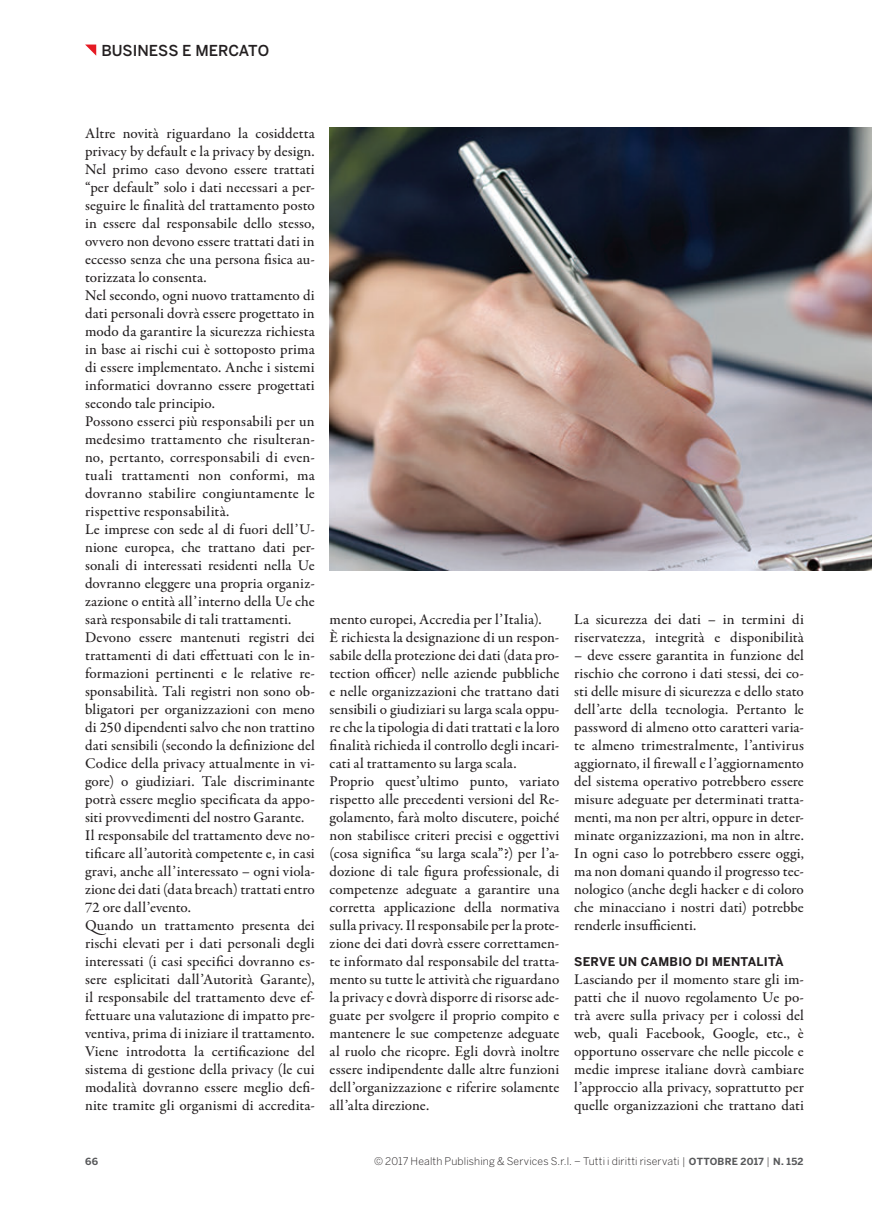
<style>
.page{position:relative;width:872px;height:1212px;background:#fff}
.page>*{position:absolute;margin:0;border:0;box-sizing:border-box;transform-origin:0 0}
.t1{font:500 15px/18px "Garamond Premr Pro";letter-spacing:.005em;color:#231f20}
.t2{font:500 15px "Benton Sans";letter-spacing:-.005em;color:#231f20}
.t3{font:700 12px "Benton Sans";letter-spacing:.02em;color:#231f20}
.t4{font:300 10.5px "Benton Sans";letter-spacing:.015em;color:#231f20}
.t5{font:700 9.75px "Benton Sans";color:#57585a}
.s1{font-weight:700;font-size:9.75px;color:#57585a}
</style>
<div class="page">
<svg style="left:85px;top:45px;width:11px;height:11px"></svg>
<img style="left:330px;top:128px;width:542px;height:442px">
<p class="t2" style="left:101px;top:41px;width:169px">BUSINESS E MERCATO</p>
<p class="t1" style="left:85px;top:125px;width:231px">Altre novità riguardano la cosiddetta privacy by default e la privacy by design.<br>Nel primo caso devono essere trattati “per default” solo i dati necessari a per&shy;seguire le finalità del trattamento posto in essere dal responsabile dello stesso, ovvero non devono essere trattati dati in eccesso senza che una persona fisica au&shy;torizzata lo consenta.<br>Nel secondo, ogni nuovo trattamento di dati personali dovrà essere progettato in modo da garantire la sicurezza richiesta in base ai rischi cui è sottoposto prima di essere implementato. Anche i sistemi informatici dovranno essere progettati secondo tale principio.<br>Possono esserci più responsabili per un medesimo trattamento che risulteran&shy;no, pertanto, corresponsabili di even&shy;tuali trattamenti non conformi, ma dovranno stabilire congiuntamente le rispettive responsabilità.<br>Le imprese con sede al di fuori dell’U&shy;nione europea, che trattano dati per&shy;sonali di interessati residenti nella Ue dovranno eleggere una propria organiz&shy;zazione o entità all’interno della Ue che sarà responsabile di tali trattamenti.<br>Devono essere mantenuti registri dei trattamenti di dati effettuati con le in&shy;formazioni pertinenti e le relative re&shy;sponsabilità. Tali registri non sono ob&shy;bligatori per organizzazioni con meno di 250 dipendenti salvo che non trattino dati sensibili (secondo la definizione del Codice della privacy attualmente in vi&shy;gore) o giudiziari. Tale discriminante potrà essere meglio specificata da appo&shy;siti provvedimenti del nostro Garante.<br>Il responsabile del trattamento deve no&shy;tificare all’autorità competente e, in casi gravi, anche all’interessato – ogni viola&shy;zione dei dati (data breach) trattati entro 72 ore dall’evento.<br>Quando un trattamento presenta dei rischi elevati per i dati personali degli interessati (i casi specifici dovranno es&shy;sere esplicitati dall’Autorità Garante), il responsabile del trattamento deve ef&shy;fettuare una valutazione di impatto pre&shy;ventiva, prima di iniziare il trattamento.<br>Viene introdotta la certificazione del sistema di gestione della privacy (le cui modalità dovranno essere meglio defi&shy;nite tramite gli organismi di accredita-</p>
<p class="t1" style="left:330px;top:611px;width:231px">mento europei, Accredia per l’Italia).<br>È richiesta la designazione di un respon&shy;sabile della protezione dei dati (data pro&shy;tection officer) nelle aziende pubbliche e nelle organizzazioni che trattano dati sensibili o giudiziari su larga scala oppu&shy;re che la tipologia di dati trattati e la loro finalità richieda il controllo degli incari&shy;cati al trattamento su larga scala.<br>Proprio quest’ultimo punto, variato rispetto alle precedenti versioni del Re&shy;golamento, farà molto discutere, poiché non stabilisce criteri precisi e oggettivi (cosa significa “su larga scala”?) per l’a&shy;dozione di tale figura professionale, di competenze adeguate a garantire una corretta applicazione della normativa sulla privacy. Il responsabile per la prote&shy;zione dei dati dovrà essere correttamen&shy;te informato dal responsabile del tratta&shy;mento su tutte le attività che riguardano la privacy e dovrà disporre di risorse ade&shy;guate per svolgere il proprio compito e mantenere le sue competenze adeguate al ruolo che ricopre. Egli dovrà inoltre essere indipendente dalle altre funzioni dell’organizzazione e riferire solamente all’alta direzione.</p>
<p class="t1" style="left:574px;top:611px;width:231px">La sicurezza dei dati – in termini di riservatezza, integrità e disponibilità</p>
<p class="t1" style="left:574px;top:647px;width:231px;text-align:justify">– deve essere garantita in funzione del rischio che corrono i dati stessi, dei co&shy;sti delle misure di sicurezza e dello stato dell’arte della tecnologia. Pertanto le password di almeno otto caratteri varia&shy;te almeno trimestralmente, l’antivirus aggiornato, il firewall e l’aggiornamento del sistema operativo potrebbero essere misure adeguate per determinati tratta&shy;menti, ma non per altri, oppure in deter&shy;minate organizzazioni, ma non in altre.<br>In ogni caso lo potrebbero essere oggi, ma non domani quando il progresso tec&shy;nologico (anche degli hacker e di coloro che minacciano i nostri dati) potrebbe renderle insufficienti.</p>
<p class="t3" style="left:574px;top:955px;width:211px">SERVE UN CAMBIO DI MENTALITÀ</p>
<p class="t1" style="left:574px;top:971px;width:231px;text-align:justify">Lasciando per il momento stare gli im&shy;patti che il nuovo regolamento Ue po&shy;trà avere sulla privacy per i colossi del web, quali Facebook, Google, etc., è opportuno osservare che nelle piccole e medie imprese italiane dovrà cambiare l’approccio alla privacy, soprattutto per quelle organizzazioni che trattano dati</p>
<p class="t5" style="left:85px;top:1156px;width:15px">66</p>
<p class="t4" style="left:374px;top:1155px;width:431px">© 2017 Health Publishing &amp; Services S.r.l. – Tutti i diritti riservati | <span class="s1">OTTOBRE 2017</span> | <span class="s1">N. 152</span></p>
</div>
